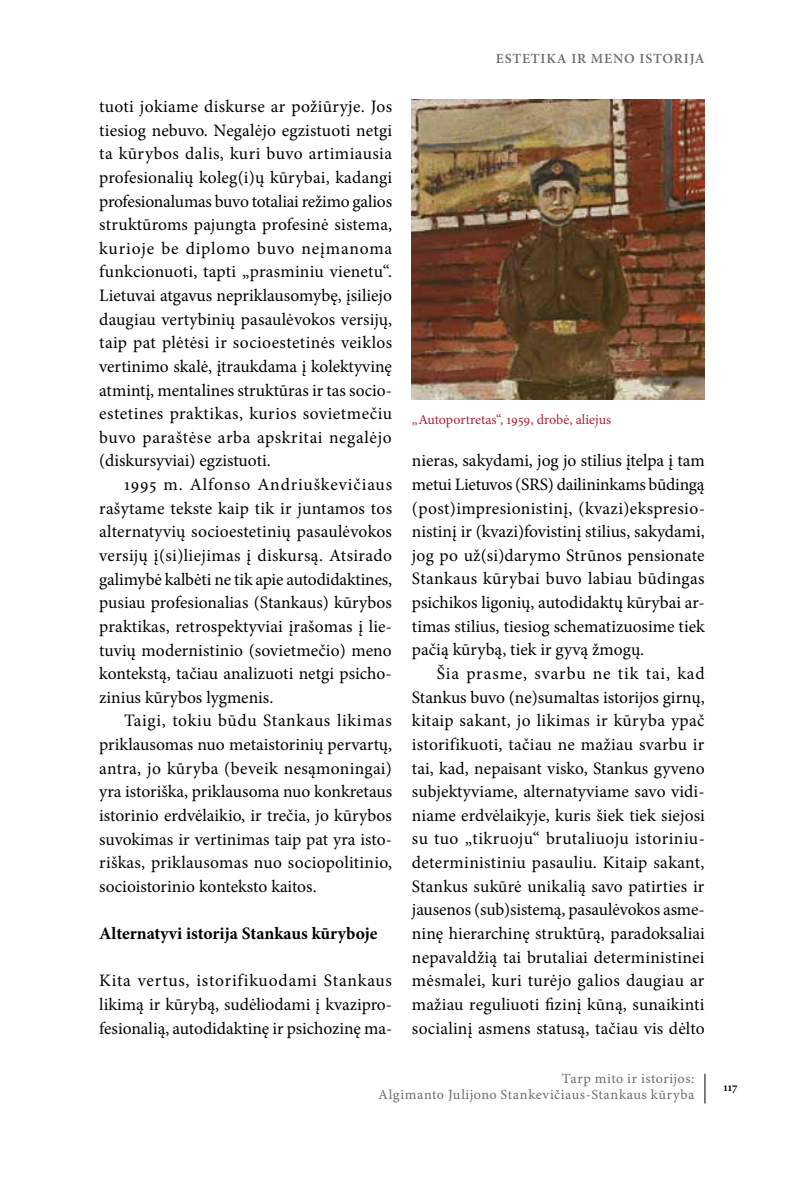
<style>
.page{position:relative;width:804px;height:1191px;background:#fff}
.page>*{position:absolute;margin:0;border:0;box-sizing:border-box;transform-origin:0 0}
.t1{font:17.5px/23.6px "Minion Pro";letter-spacing:.01em;color:#000;text-align:justify}
.t2{font:700 17.5px "Minion Pro";color:#000}
.t3{font:14px/15.8px "Minion Pro Capt";letter-spacing:.04em;color:#6d6e71;text-align:right}
.t4{font:14px "Minion Pro";letter-spacing:-.005em;color:#b12236}
.t5{font:600 14px "Minion Pro";letter-spacing:.06em;color:#6d6e71}
.t6{font:600 12.25px "Minion Pro";color:#000}
</style>
<div class="page">
<hr style="left:704px;top:1073px;width:1px;height:30px;background:#000">
<img style="left:412px;top:99px;width:292px;height:300px">
<p class="t1" style="left:99px;top:95px;width:294px;text-align:left">tuoti jokiame diskurse ar požiūryje. Jos tiesiog nebuvo. Negalėjo egzistuoti netgi ta kūrybos dalis, kuri buvo artimiausia profesionalių koleg(i)ų kūrybai, kadangi profesionalumas buvo totaliai režimo galios struktūroms pajungta profesinė sistema, kurioje be diplomo buvo neįmanoma funkcionuoti, tapti „prasminiu vienetu“.<br>Lietuvai atgavus nepriklausomybę, įsiliejo daugiau vertybinių pasaulėvokos versijų, taip pat plėtėsi ir socioestetinės veiklos vertinimo skalė, įtraukdama į kolektyvinę atmintį, mentalines struktūras ir tas socio&shy;estetines praktikas, kurios sovietmečiu buvo paraštėse arba apskritai negalėjo (diskursyviai) egzistuoti.</p>
<p class="t1" style="left:99px;top:473px;width:294px;text-indent:25px">1995 m. Alfonso Andriuškevičiaus rašytame tekste kaip tik ir juntamos tos alternatyvių socioestetinių pasaulėvokos versijų į(si)liejimas į diskursą. Atsirado galimybė kalbėti ne tik apie autodidaktines, pusiau profesionalias (Stankaus) kūrybos praktikas, retrospektyviai įrašomas į lie&shy;tuvių modernistinio (sovietmečio) meno kontekstą, tačiau analizuoti netgi psicho&shy;zinius kūrybos lygmenis.</p>
<p class="t1" style="left:99px;top:709px;width:294px;text-indent:25px">Taigi, tokiu būdu Stankaus likimas priklausomas nuo metaistorinių pervartų, antra, jo kūryba (beveik nesąmoningai) yra istoriška, priklausoma nuo konkretaus istorinio erdvėlaikio, ir trečia, jo kūrybos suvokimas ir vertinimas taip pat yra isto&shy;riškas, priklausomas nuo sociopolitinio, socioistorinio konteksto kaitos.</p>
<p class="t2" style="left:99px;top:921px;width:280px">Alternatyvi istorija Stankaus kūryboje</p>
<p class="t1" style="left:99px;top:969px;width:294px">Kita vertus, istorifikuodami Stankaus likimą ir kūrybą, sudėliodami į kvazipro&shy;fesionalią, autodidaktinę ir psichozinę ma-</p>
<p class="t5" style="left:496px;top:49px;width:210px">ESTETIKA IR MENO ISTORIJA</p>
<p class="t4" style="left:412px;top:410px;width:201px">„Autoportretas“, 1959, drobė, aliejus</p>
<p class="t1" style="left:412px;top:449px;width:295px">nieras, sakydami, jog jo stilius įtelpa į tam metui Lietuvos (SRS) dailininkams būdingą (post)impresionistinį, (kvazi)ekspresio&shy;nistinį ir (kvazi)fovistinį stilius, sakydami, jog po už(si)darymo Strūnos pensionate Stankaus kūrybai buvo labiau būdingas psichikos ligonių, autodidaktų kūrybai ar&shy;timas stilius, tiesiog schematizuosime tiek pačią kūrybą, tiek ir gyvą žmogų.</p>
<p class="t1" style="left:412px;top:661px;width:294px;text-indent:25px">Šia prasme, svarbu ne tik tai, kad Stankus buvo (ne)sumaltas istorijos girnų, kitaip sakant, jo likimas ir kūryba ypač istorifikuoti, tačiau ne mažiau svarbu ir tai, kad, nepaisant visko, Stankus gyveno subjektyviame, alternatyviame savo vidi&shy;niame erdvėlaikyje, kuris šiek tiek siejosi su tuo „tikruoju“ brutaliuoju istoriniu&shy;deterministiniu pasauliu. Kitaip sakant, Stankus sukūrė unikalią savo patirties ir jausenos (sub)sistemą, pasaulėvokos asme&shy;ninę hierarchinę struktūrą, paradoksaliai nepavaldžią tai brutaliai deterministinei mėsmalei, kuri turėjo galios daugiau ar mažiau reguliuoti fizinį kūną, sunaikinti socialinį asmens statusą, tačiau vis dėlto</p>
<p class="t3" style="left:378px;top:1071px;width:318px">Tarp mito ir istorijos:<br>Algimanto Julijono Stankevičiaus-Stankaus kūryba</p>
<p class="t6" style="left:723px;top:1078px;width:16px">117</p>
</div>
